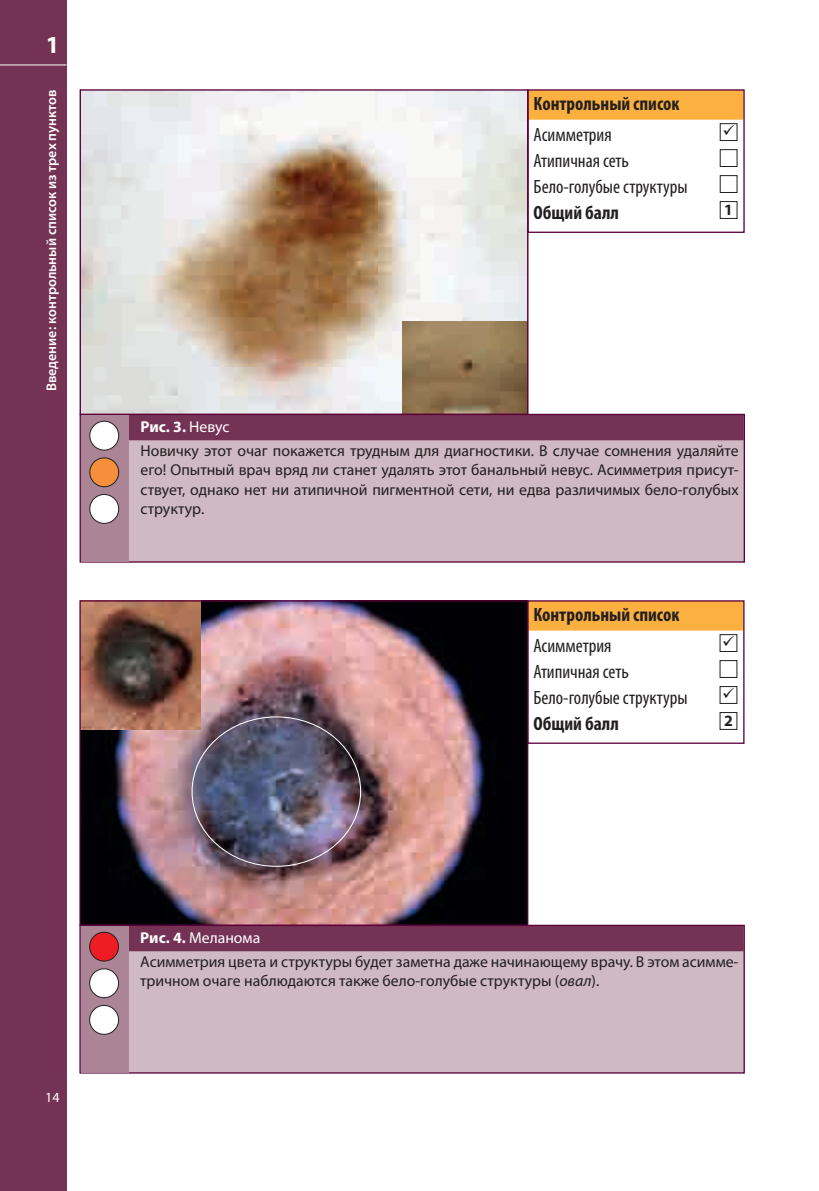
<style>
.page{position:relative;width:819px;height:1191px;background:#fff}
.page>*{position:absolute;margin:0;border:0;box-sizing:border-box;transform-origin:0 0}
.t1{font:700 24.5px "Myriad Pro";color:#fff}
.t2{font:condensed 19.25px/25.9px "Myriad Pro";color:#231f20}
.t3{font:700 condensed 19.25px "Myriad Pro";color:#231f20}
.t4{font:15.75px/24.2px "Myriad Pro";color:#231f20}
.t5{font:700 15.75px "Myriad Pro";color:#231f20}
.t6{font:600 14px "Myriad Pro";color:#fff}
.t7{font:14px "Myriad Pro";color:#fff}
.s1{font-weight:700;color:#fff}
.s2{color:#fff}
.s3{font-style:italic}
</style>
<div class="page">
<div style="left:0;top:0;width:66px;height:1191px;background:#743254"></div>
<hr style="left:0;top:64px;width:66px;height:1px;background:#fff">
<div style="left:528px;top:90px;width:215px;height:28px;background:#fbb03f"></div>
<div style="left:528px;top:95px;width:215px;height:25px;background:#fbb03f"></div>
<div style="left:719px;top:123px;width:18px;height:18px;border:1px solid #231f20"></div>
<div style="left:719px;top:149px;width:18px;height:18px;border:1px solid #231f20"></div>
<div style="left:719px;top:175px;width:18px;height:18px;border:1px solid #231f20"></div>
<div style="left:719px;top:201px;width:18px;height:18px;border:1px solid #231f20"></div>
<div style="left:527px;top:89px;width:217px;height:144px;border:1px solid #5c013a"></div>
<div style="left:528px;top:601px;width:215px;height:28px;background:#fbb03f"></div>
<div style="left:528px;top:606px;width:215px;height:24px;background:#fbb03f"></div>
<div style="left:719px;top:634px;width:18px;height:18px;border:1px solid #231f20"></div>
<div style="left:719px;top:660px;width:18px;height:18px;border:1px solid #231f20"></div>
<div style="left:719px;top:686px;width:18px;height:18px;border:1px solid #231f20"></div>
<div style="left:719px;top:712px;width:18px;height:18px;border:1px solid #231f20"></div>
<div style="left:527px;top:600px;width:217px;height:144px;border:1px solid #5c013a"></div>
<svg style="left:82px;top:91px;width:444px;height:322px"></svg>
<img style="left:81px;top:602px;width:445px;height:322px">
<img style="left:81px;top:602px;width:119px;height:127px">
<div style="left:80px;top:414px;width:664px;height:148px;background:#cfb9c3"></div>
<div style="left:121px;top:414px;width:622px;height:26px;background:#743254"></div>
<div style="left:80px;top:414px;width:665px;height:148px;border:1px solid #5c013a"></div>
<div style="left:80px;top:925px;width:664px;height:148px;background:#cfb9c3"></div>
<div style="left:120px;top:925px;width:623px;height:26px;background:#743254"></div>
<div style="left:79px;top:924px;width:665px;height:149px;border:1px solid #5c013a"></div>
<div style="left:81px;top:415px;width:47px;height:146px;background:#ab8596"></div>
<div style="left:81px;top:926px;width:47px;height:146px;background:#ab8596"></div>
<div style="left:90px;top:421px;width:29px;height:29px;background:#fff;border-radius:50%"></div>
<div style="left:89px;top:421px;width:30px;height:29px;border:1px solid #231f20;border-radius:50%"></div>
<div style="left:90px;top:932px;width:28px;height:29px;background:#ee1d23;border-radius:50%"></div>
<div style="left:89px;top:931px;width:30px;height:30px;border:1px solid #231f20;border-radius:50%"></div>
<div style="left:90px;top:458px;width:29px;height:29px;background:#f68f3c;border-radius:50%"></div>
<div style="left:89px;top:457px;width:30px;height:30px;border:1px solid #231f20;border-radius:50%"></div>
<div style="left:90px;top:968px;width:28px;height:29px;background:#fff;border-radius:50%"></div>
<div style="left:89px;top:968px;width:30px;height:30px;border:1px solid #231f20;border-radius:50%"></div>
<div style="left:90px;top:494px;width:29px;height:29px;background:#fff;border-radius:50%"></div>
<div style="left:89px;top:494px;width:30px;height:30px;border:1px solid #231f20;border-radius:50%"></div>
<div style="left:90px;top:1005px;width:28px;height:29px;background:#fff;border-radius:50%"></div>
<div style="left:89px;top:1005px;width:30px;height:29px;border:1px solid #231f20;border-radius:50%"></div>
<h1 class="t1" style="left:46px;top:36px;width:15px">1</h1>
<p class="t6" style="left:46px;top:391px;width:303px;rotate:-90deg">Введение: контрольный список из трех пунктов</p>
<p class="t7" style="left:45px;top:1092px;width:16px">14</p>
<p class="t3" style="left:533px;top:97px;width:147px">Контрольный список</p>
<p class="t2" style="left:533px;top:123px;width:155px">Асимметрия<br>Атипичная сеть<br>Бело-голубые структуры</p>
<p class="t3" style="left:533px;top:206px;width:87px">Общий балл</p>
<p class="t5" style="left:724px;top:204px;width:10px">1</p>
<p class="t4" style="left:140px;top:416px;width:599px"><span class="s1">Рис. 3.</span> <span class="s2">Невус<br></span>Новичку этот очаг покажется трудным для диагностики. В случае сомнения удаляйте</p>
<p class="t4" style="left:140px;top:461px;width:599px;line-height:19.2px;text-align:justify">его! Опытный врач вряд ли станет удалять этот банальный невус. Асимметрия присут&shy;ствует, однако нет ни атипичной пигментной сети, ни едва различимых бело-голубых структур.</p>
<p class="t3" style="left:533px;top:608px;width:147px">Контрольный список</p>
<p class="t2" style="left:533px;top:634px;width:155px">Асимметрия<br>Атипичная сеть<br>Бело-голубые структуры</p>
<p class="t3" style="left:533px;top:716px;width:87px">Общий балл</p>
<p class="t5" style="left:724px;top:714px;width:10px">2</p>
<p class="t4" style="left:140px;top:926px;width:599px"><span class="s1">Рис. 4.</span> <span class="s2">Меланома<br></span>Асимметрия цвета и структуры будет заметна даже начинающему врачу. В этом асимме-</p>
<p class="t4" style="left:140px;top:970px;width:460px">тричном очаге наблюдаются также бело-голубые структуры (<span class="s3">овал</span>).</p>
</div>
